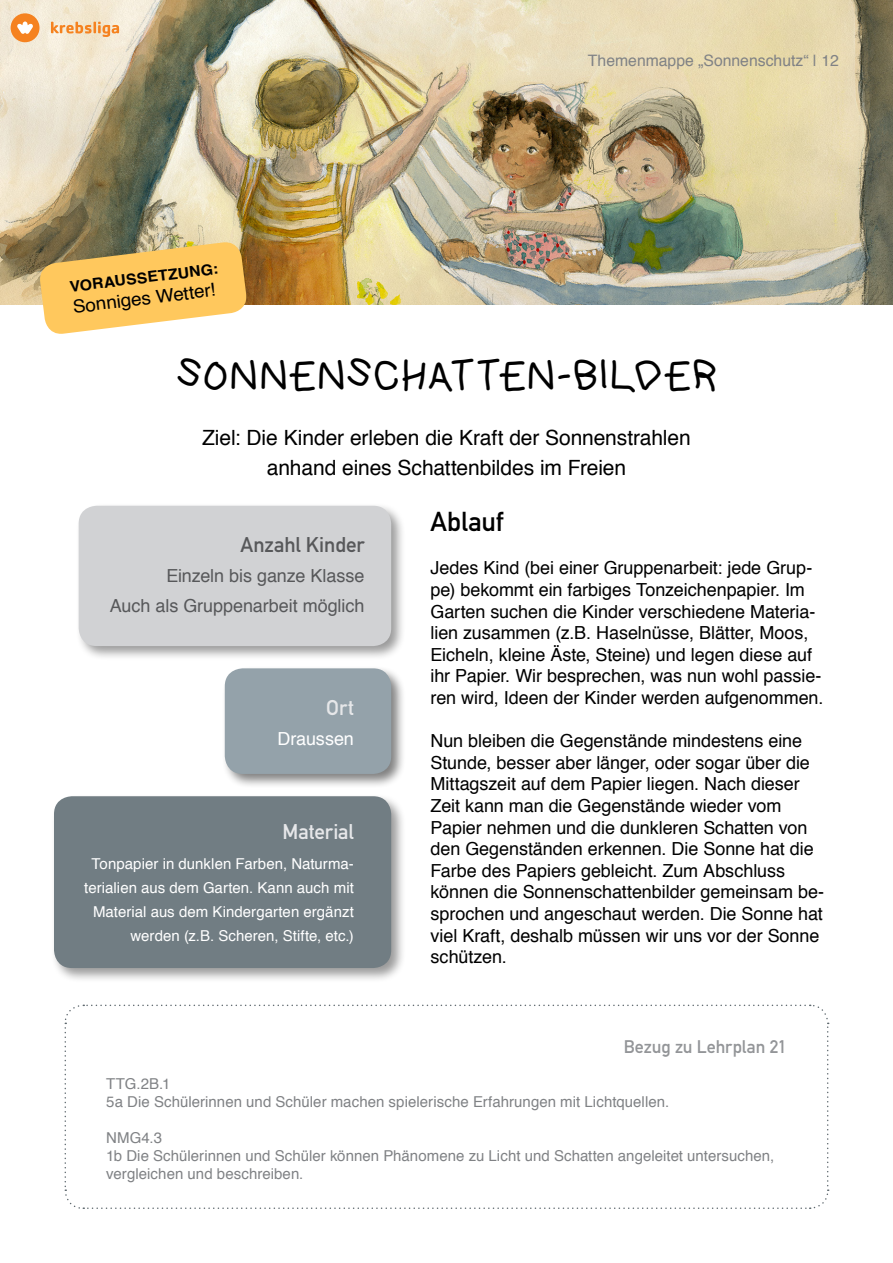
<style>
.page{position:relative;width:893px;height:1263px;background:#fff}
.page>*{position:absolute;margin:0;border:0;box-sizing:border-box;transform-origin:0 0}
.t1{font:45px "kindergarten";letter-spacing:-.01em;color:#000}
.t2{font:700 27px "DIN Alternate";letter-spacing:-.01em;color:#000}
.t3{font:21px/30px "Helvetica";letter-spacing:-.005em;color:#000;text-align:center}
.t4{font:700 21px "DIN Alternate";letter-spacing:-.01em;color:#57585a}
.t5{font:700 21px "DIN Alternate";letter-spacing:-.005em;color:#e6e7e9}
.t6{font:18px/21.6px "Helvetica";letter-spacing:-.005em;color:#000}
.t7{font:18px "Helvetica";letter-spacing:-.005em;color:#57585a}
.t8{font:700 18px "DIN Alternate";letter-spacing:-.005em;color:#939598}
.t9{font:18px "Helvetica";letter-spacing:-.005em;color:#000;scale:1.05 1}
.t10{font:18px "Helvetica";letter-spacing:-.005em;color:#fff}
.t11{font:15.75px "Helvetica";color:#808285}
.t12{font:15px/18px "Helvetica";letter-spacing:.005em;color:#808285}
.t13{font:15px/24px "Helvetica";color:#fff;text-align:right}
.t14{font:700 15px "Helvetica";color:#000;scale:1.05 1}
</style>
<div class="page">
<img style="left:0;top:0;width:893px;height:304px">
<svg style="left:38px;top:240px;width:210px;height:94px"></svg>
<div style="left:76px;top:503px;width:330px;height:158px;background:#000;opacity:.4"></div>
<div style="left:79px;top:506px;width:312px;height:140px;background:#d1d2d4;border-radius:18px"></div>
<div style="left:51px;top:793px;width:355px;height:190px;background:#000;opacity:.4"></div>
<div style="left:54px;top:796px;width:337px;height:172px;background:#717d83;border-radius:18px"></div>
<div style="left:222px;top:665px;width:184px;height:124px;background:#000;opacity:.5"></div>
<div style="left:225px;top:668px;width:166px;height:106px;background:#94a2aa;border-radius:18px"></div>
<svg style="left:64px;top:1004px;width:765px;height:205px"></svg>
<div style="left:11px;top:13px;width:29px;height:29px;background:#f58220;border-radius:50%"></div>
<svg style="left:17px;top:22px;width:16px;height:12px"></svg>
<svg style="left:51px;top:22px;width:68px;height:15px"></svg>
<p class="t14" style="left:68px;top:274px;width:144px;rotate:-7deg">VORAUSSETZUNG:</p>
<p class="t9" style="left:71px;top:293px;width:138px;rotate:-7deg">Sonniges Wetter!</p>
<p class="t11" style="left:588px;top:48px;width:252px">Themenmappe „Sonnenschutz“ | 12</p>
<p class="t1" style="left:175px;top:357px;width:544px">SONNENSCHATTEN-BILDER</p>
<p class="t3" style="left:202px;top:423px;width:490px">Ziel: Die Kinder erleben die Kraft der Sonnenstrahlen anhand eines Schattenbildes im Freien</p>
<p class="t4" style="left:240px;top:528px;width:126px">Anzahl Kinder</p>
<p class="t7" style="left:166px;top:561px;width:200px">Einzeln bis ganze Klasse</p>
<p class="t7" style="left:110px;top:591px;width:256px">Auch als Gruppenarbeit möglich</p>
<p class="t5" style="left:326px;top:691px;width:29px">Ort</p>
<p class="t10" style="left:277px;top:724px;width:78px">Draussen</p>
<p class="t5" style="left:283px;top:816px;width:73px">Material</p>
<p class="t13" style="left:84px;top:852px;width:271px">Tonpapier in dunklen Farben, Naturma&shy;terialien aus dem Garten. Kann auch mit Material aus dem Kindergarten ergänzt werden (z.B. Scheren, Stifte, etc.)</p>
<p class="t2" style="left:431px;top:501px;width:74px">Ablauf</p>
<p class="t6" style="left:431px;top:558px;width:394px">Jedes Kind (bei einer Gruppenarbeit: jede Grup&shy;pe) bekommt ein farbiges Tonzeichenpapier. Im Garten suchen die Kinder verschiedene Materia&shy;lien zusammen (z.B. Haselnüsse, Blätter, Moos, Eicheln, kleine Äste, Steine) und legen diese auf ihr Papier. Wir besprechen, was nun wohl passie&shy;ren wird, Ideen der Kinder werden aufgenommen.</p>
<p class="t6" style="left:431px;top:731px;width:395px">Nun bleiben die Gegenstände mindestens eine Stunde, besser aber länger, oder sogar über die Mittagszeit auf dem Papier liegen. Nach dieser Zeit kann man die Gegenstände wieder vom Papier nehmen und die dunkleren Schatten von den Gegenständen erkennen. Die Sonne hat die Farbe des Papiers gebleicht. Zum Abschluss können die Sonnenschattenbilder gemeinsam be&shy;sprochen und angeschaut werden. Die Sonne hat viel Kraft, deshalb müssen wir uns vor der Sonne schützen.</p>
<p class="t8" style="left:624px;top:1032px;width:164px">Bezug zu Lehrplan 21</p>
<p class="t12" style="left:106px;top:1075px;width:66px">TTG.2B.1</p>
<p class="t12" style="left:106px;top:1093px;width:564px">5a Die Schülerinnen und Schüler machen spielerische Erfahrungen mit Lichtquellen.</p>
<p class="t12" style="left:106px;top:1129px;width:57px">NMG4.3</p>
<p class="t12" style="left:106px;top:1147px;width:670px">1b Die Schülerinnen und Schüler können Phänomene zu Licht und Schatten angeleitet untersuchen, vergleichen und beschreiben.</p>
</div>
